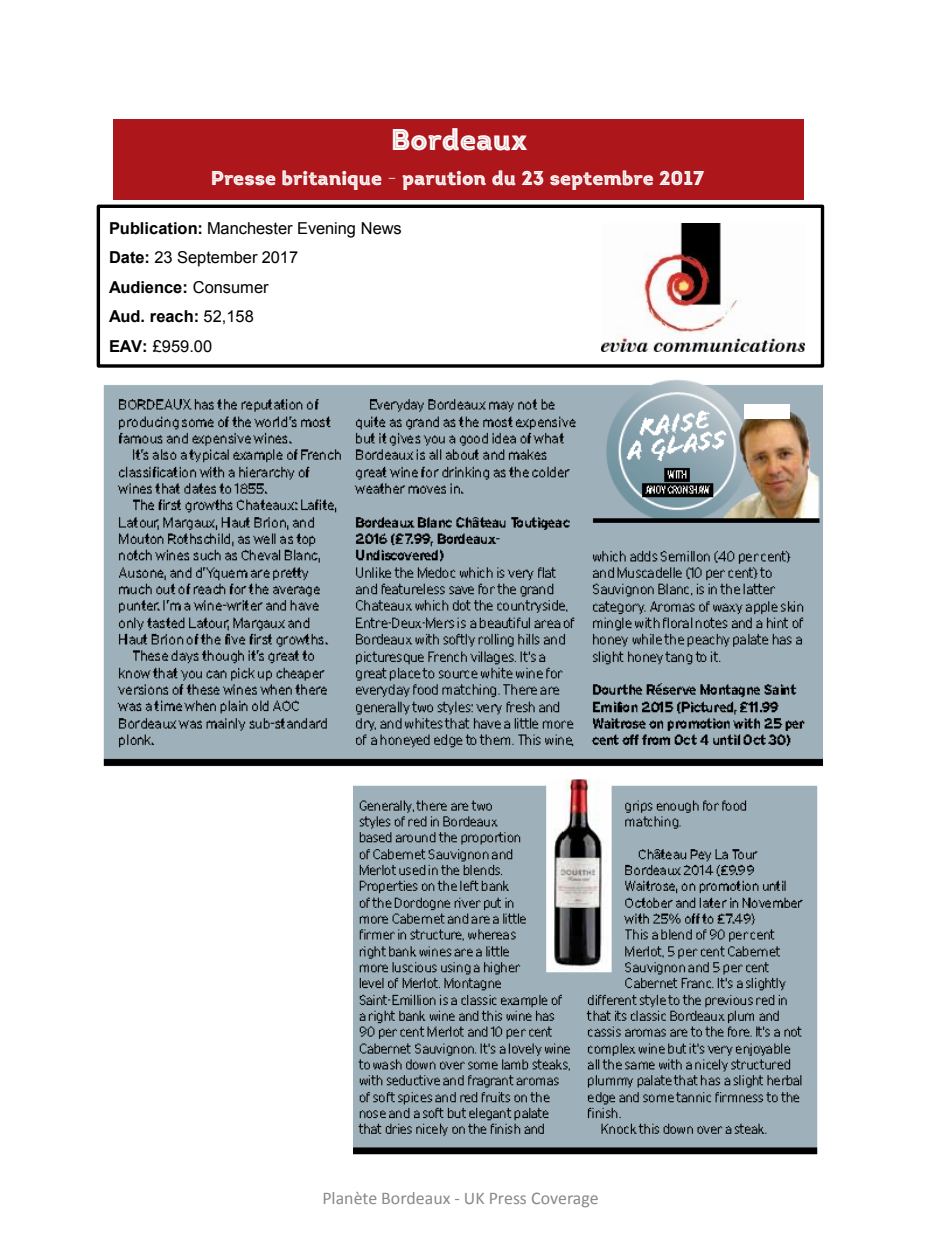
<style>
.page{position:relative;width:925px;height:1233px;background:#fff}
.page>*{position:absolute;margin:0;border:0;box-sizing:border-box;transform-origin:0 0}
.t1{font:30px "Intro Black Inline";color:#fff}
.t2{font:20px "Intro Black Inline";color:#fff}
.t3{font:17.88px "Calibri";color:#898989}
.t4{font:16.38px/29.5px "Arial";color:#000}
.s1{font-weight:700}
</style>
<div class="page">
<div style="left:97px;top:204px;width:726px;height:163px;border:3px solid #000"></div>
<img style="left:601px;top:223px;width:202px;height:128px">
<img style="left:103px;top:379px;width:719px;height:388px">
<img style="left:353px;top:779px;width:465px;height:376px">
<div style="left:113px;top:119px;width:690px;height:81px;background:#ad161b"></div>
<div style="left:743px;top:404px;width:46px;height:15px;background:#fff"></div>
<h1 class="t1" style="left:390px;top:120px;width:138px">Bordeaux</h1>
<p class="t2" style="left:211px;top:165px;width:494px">Presse britanique - parution du 23 septembre 2017</p>
<p class="t4" style="left:109px;top:213px;width:294px"><span class="s1">Publication:</span> Manchester Evening News<br><span class="s1">Date:</span> 23 September 2017<br><span class="s1">Audience:</span> Consumer<br><span class="s1">Aud. reach:</span> 52,158<br><span class="s1">EAV:</span> £959.00</p>
<p class="t3" style="left:322px;top:1186px;width:278px">Planète Bordeaux - UK Press Coverage</p>
</div>
